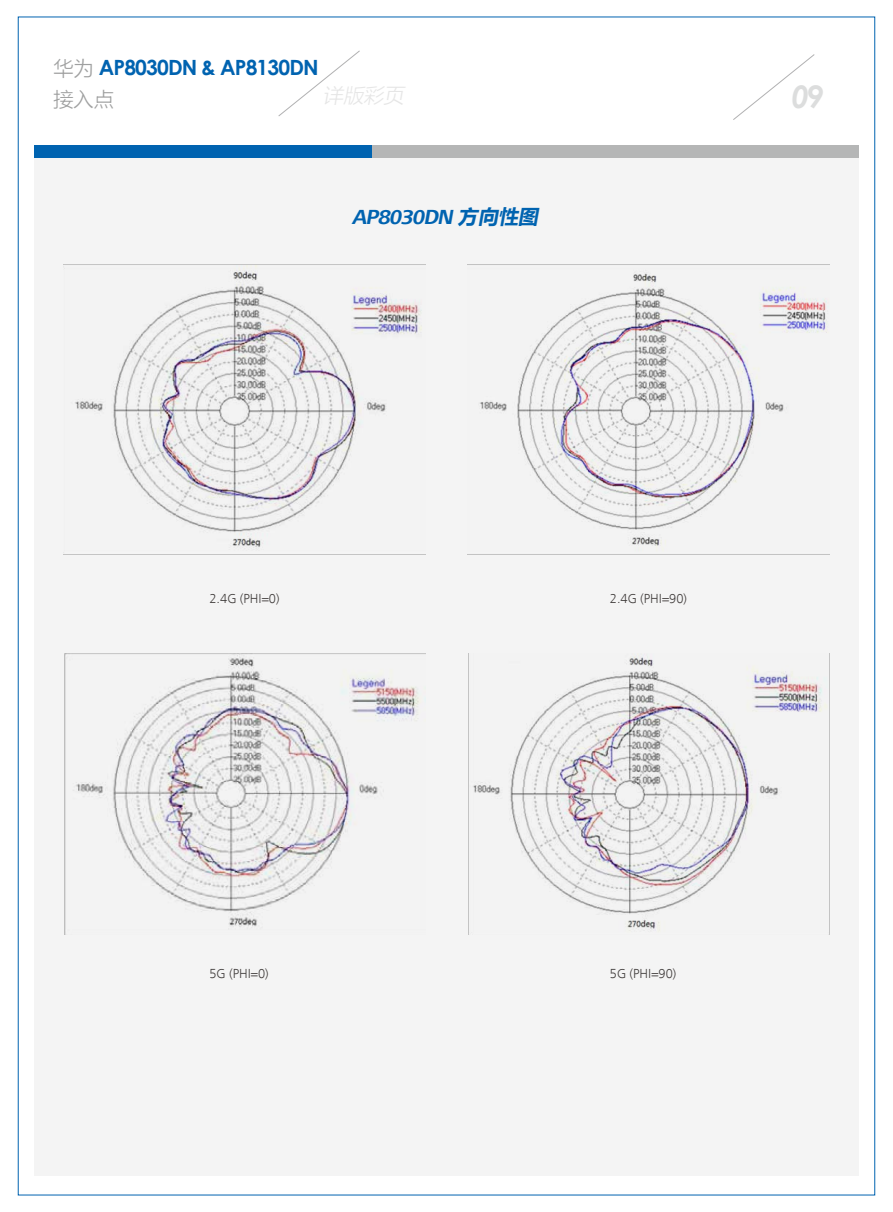
<style>
.page{position:relative;width:893px;height:1212px;background:#fff}
.page>*{position:absolute;margin:0;border:0;box-sizing:border-box;transform-origin:0 0}
.t1{font:italic 700 31.2px "Century Gothic";color:#dcdddd}
.t2{font:700 21px "Century Gothic";letter-spacing:-.04em;color:#0063b0}
.t3{font:italic 700 21px "Frutiger Next LT";color:#0063b0}
.t4{font:italic 21px "FZLTXHK";color:#e6e6e6}
.t5{font:21px "FZLTXHK";color:#9fa0a0}
.t6{font:300 13.5px "Frutiger Next LT";color:#3e3a39}
.s1{font-family:"FZLTXHK";font-weight:400;color:#9fa0a0}
.s2{font-family:"FZLTCHJW GB1 0";font-weight:400}
</style>
<div class="page">
<svg style="left:278px;top:50px;width:82px;height:66px"></svg>
<div style="left:34px;top:151px;width:825px;height:1025px;background:#f4f4f4"></div>
<div style="left:34px;top:145px;width:338px;height:12px;background:#0063b0"></div>
<div style="left:372px;top:145px;width:487px;height:12px;background:#b5b6b6"></div>
<svg style="left:733px;top:54px;width:82px;height:66px"></svg>
<img style="left:64px;top:264px;width:361px;height:283px">
<img style="left:65px;top:654px;width:355px;height:280px">
<img style="left:473px;top:656px;width:354px;height:275px">
<img style="left:468px;top:264px;width:361px;height:283px">
<h2 class="t2" style="left:53px;top:52px;width:267px"><span class="s1">华为</span> AP8030DN &amp; AP8130DN</h2>
<h2 class="t5" style="left:53px;top:88px;width:63px">接入点</h2>
<h2 class="t4" style="left:323px;top:84px;width:87px">详版彩页</h2>
<h1 class="t1" style="left:791px;top:73px;width:34px">09</h1>
<h2 class="t3" style="left:352px;top:205px;width:193px">AP8030DN <span class="s2">方向性图</span></h2>
<p class="t6" style="left:209px;top:590px;width:72px">2.4G (PHI=0)</p>
<p class="t6" style="left:209px;top:966px;width:61px">5G (PHI=0)</p>
<p class="t6" style="left:610px;top:590px;width:79px">2.4G (PHI=90)</p>
<p class="t6" style="left:610px;top:966px;width:68px">5G (PHI=90)</p>
</div>
